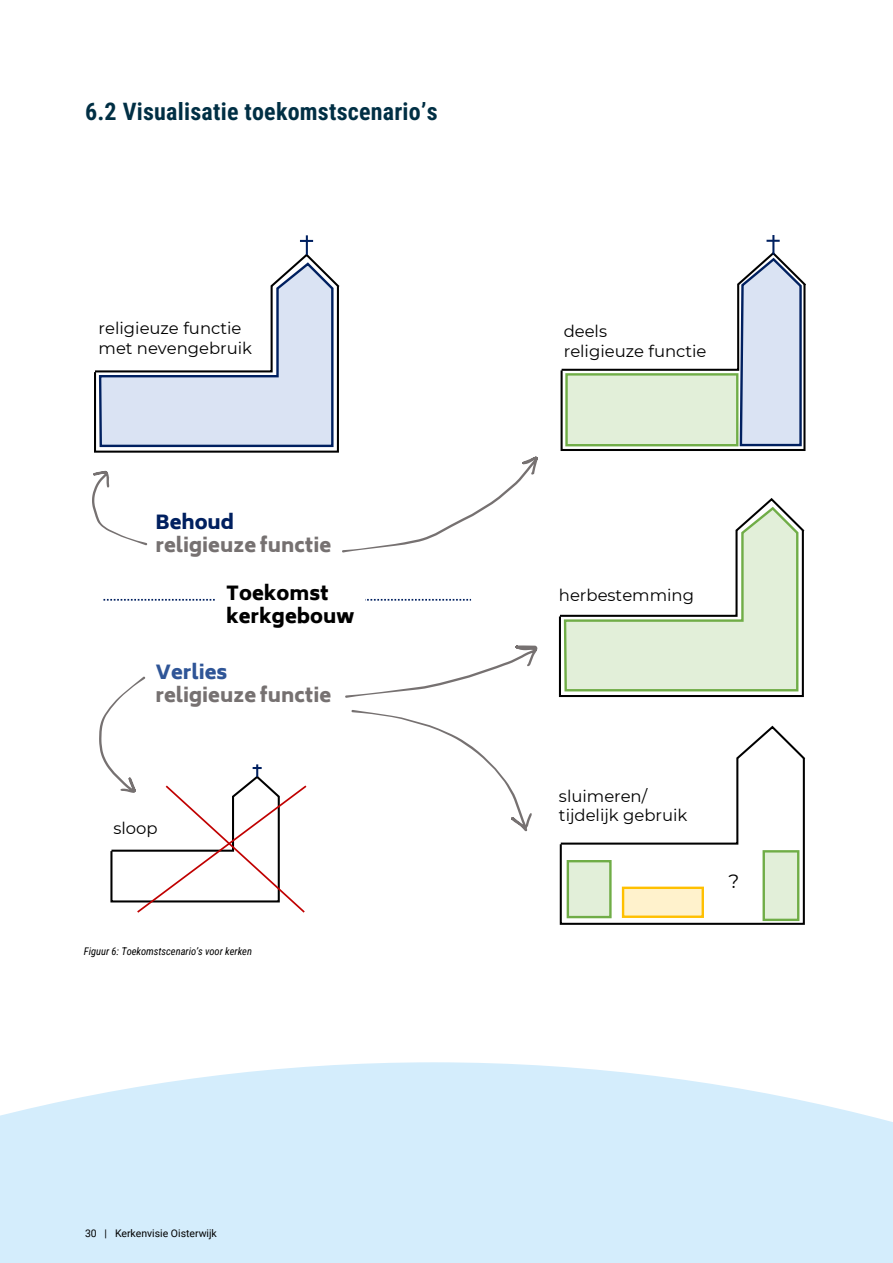
<style>
.page{position:relative;width:893px;height:1263px;background:#fff}
.page>*{position:absolute;margin:0;border:0;box-sizing:border-box;transform-origin:0 0}
.t1{font:24px "Roboto Condensed";letter-spacing:.01em;color:#002f44}
.t2{font:900 19.2px "Biryani";color:#767171}
.t3{font:900 19.2px "Biryani";color:#000}
.t4{font:900 19.2px "Biryani";color:#2f5597}
.t5{font:900 19.2px "Biryani";color:#002060}
.t6{font:19.2px "Montserrat";color:#000}
.t7{font:16.5px/19.6px "Montserrat";color:#000}
.t8{font:italic 10.5px "Roboto Condensed";color:#000}
.t9{font:10.5px "Roboto";color:#000}
</style>
<div class="page">
<svg style="left:103px;top:599px;width:368px;height:2px"></svg>
<div style="left:216px;top:581px;width:148px;height:56px;background:#fff"></div>
<hr style="left:306px;top:235px;width:2px;height:20px;background:#002060">
<svg style="left:300px;top:240px;width:13px;height:2px"></svg>
<svg style="left:560px;top:250px;width:246px;height:201px"></svg>
<hr style="left:772px;top:235px;width:2px;height:20px;background:#002060">
<svg style="left:766px;top:240px;width:14px;height:2px"></svg>
<svg style="left:92px;top:252px;width:446px;height:300px"></svg>
<svg style="left:345px;top:645px;width:192px;height:53px"></svg>
<svg style="left:351px;top:710px;width:181px;height:121px"></svg>
<svg style="left:99px;top:676px;width:208px;height:237px"></svg>
<svg style="left:558px;top:498px;width:247px;height:200px"></svg>
<svg style="left:559px;top:725px;width:247px;height:200px"></svg>
<div style="left:568px;top:861px;width:42px;height:56px;background:#e2efd9"></div>
<div style="left:567px;top:860px;width:45px;height:58px;border:2px solid #70ad47"></div>
<div style="left:623px;top:888px;width:80px;height:29px;background:#fff2cc"></div>
<div style="left:622px;top:887px;width:82px;height:31px;border:2px solid #ffc000"></div>
<div style="left:764px;top:851px;width:34px;height:69px;background:#e2efd9"></div>
<div style="left:762px;top:850px;width:37px;height:71px;border:2px solid #70ad47"></div>
<svg style="left:0;top:1062px;width:893px;height:201px;background:#d8eefc"></svg>
<p class="t1" style="left:85px;top:95px;width:354px">6.2 Visualisatie toekomstscenario’s</p>
<p class="t7" style="left:99px;top:318px;width:144px">religieuze functie</p>
<p class="t7" style="left:564px;top:321px;width:45px">deels</p>
<p class="t7" style="left:99px;top:337px;width:155px">met nevengebruik</p>
<p class="t7" style="left:564px;top:340px;width:144px">religieuze functie</p>
<p class="t5" style="left:155px;top:511px;width:80px">Behoud</p>
<p class="t2" style="left:155px;top:534px;width:177px">religieuze functie</p>
<p class="t3" style="left:226px;top:582px;width:104px">Toekomst</p>
<p class="t7" style="left:559px;top:585px;width:136px">herbestemming</p>
<p class="t3" style="left:226px;top:605px;width:130px">kerkgebouw</p>
<p class="t4" style="left:155px;top:661px;width:73px">Verlies</p>
<p class="t2" style="left:155px;top:684px;width:177px">religieuze functie</p>
<p class="t7" style="left:113px;top:817px;width:46px">sloop</p>
<p class="t8" style="left:84px;top:944px;width:170px">Figuur 6: Toekomstscenario’s voor kerken</p>
<p class="t7" style="left:559px;top:785px;width:130px">sluimeren/ tijdelijk gebruik</p>
<p class="t6" style="left:729px;top:867px;width:12px">?</p>
<p class="t9" style="left:85px;top:1226px;width:133px">30 | Kerkenvisie Oisterwijk</p>
</div>
